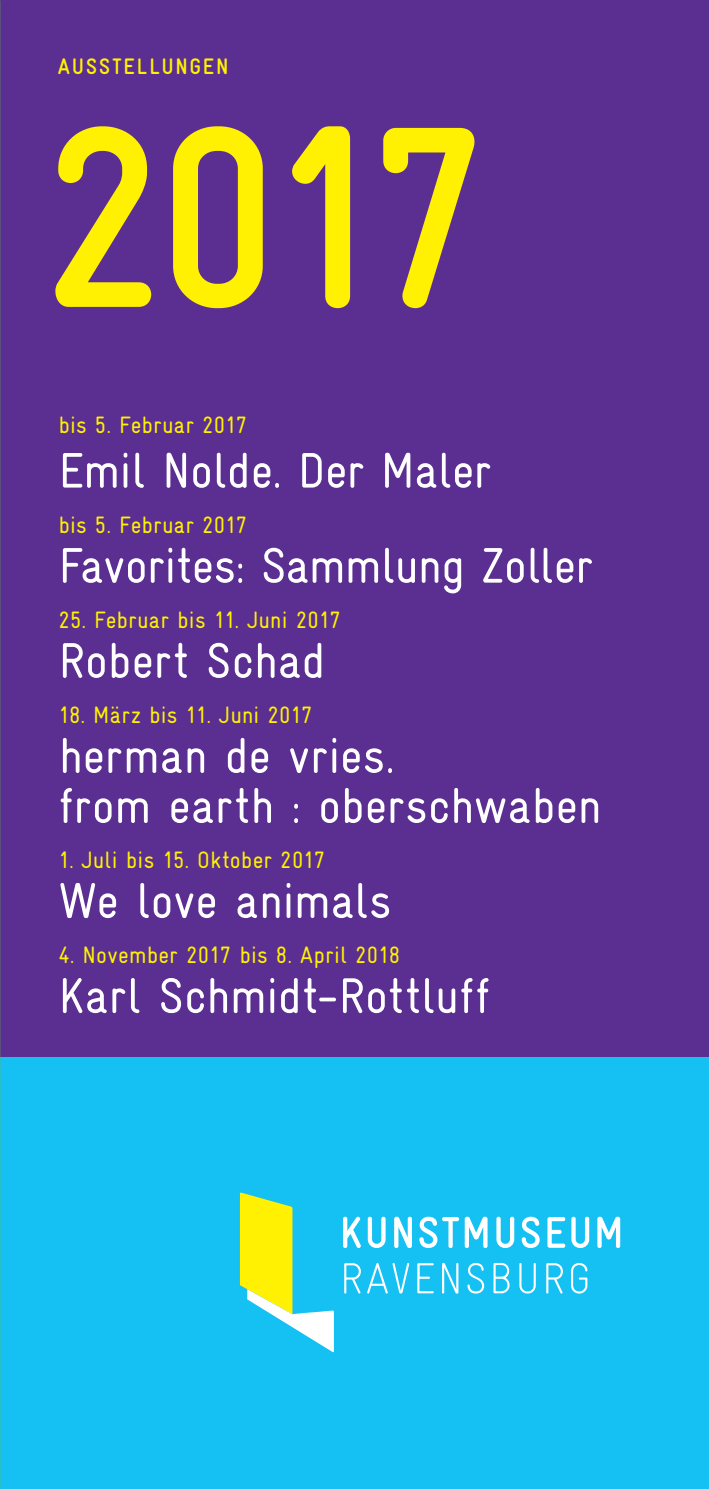
<style>
.page{position:relative;width:709px;height:1489px;background:#fff}
.page>*{position:absolute;margin:0;border:0;box-sizing:border-box;transform-origin:0 0}
.t1{font:700 condensed 259px "Gravur";color:#fff101}
.t2{font:condensed 50px "Gravur";letter-spacing:-.005em;color:#fff}
.t3{font:condensed 23.75px "Gravur";letter-spacing:.01em;color:#fff101}
.t4{font:700 condensed 22.5px "Gravur";letter-spacing:.085em;color:#fff101}
</style>
<div class="page">
<div style="left:0;top:0;width:709px;height:1488px;background:#5b2e91"></div>
<div style="left:0;top:1057px;width:709px;height:431px;background:#15c0f2"></div>
<svg style="left:343px;top:1216px;width:18px;height:31px"></svg>
<svg style="left:368px;top:1216px;width:17px;height:31px"></svg>
<svg style="left:394px;top:1216px;width:18px;height:31px"></svg>
<svg style="left:419px;top:1216px;width:40px;height:31px"></svg>
<svg style="left:465px;top:1216px;width:22px;height:31px"></svg>
<svg style="left:496px;top:1216px;width:18px;height:31px"></svg>
<svg style="left:521px;top:1216px;width:18px;height:31px"></svg>
<svg style="left:547px;top:1217px;width:18px;height:30px"></svg>
<svg style="left:571px;top:1216px;width:18px;height:31px"></svg>
<svg style="left:597px;top:1216px;width:23px;height:31px"></svg>
<svg style="left:344px;top:1263px;width:17px;height:30px"></svg>
<svg style="left:367px;top:1263px;width:42px;height:30px"></svg>
<svg style="left:417px;top:1263px;width:17px;height:30px"></svg>
<svg style="left:442px;top:1262px;width:16px;height:31px"></svg>
<svg style="left:467px;top:1262px;width:17px;height:31px"></svg>
<svg style="left:493px;top:1262px;width:16px;height:31px"></svg>
<svg style="left:519px;top:1263px;width:17px;height:30px"></svg>
<svg style="left:546px;top:1263px;width:17px;height:30px"></svg>
<svg style="left:571px;top:1262px;width:16px;height:31px"></svg>
<svg style="left:240px;top:1192px;width:94px;height:160px"></svg>
<p class="t4" style="left:58px;top:54px;width:172px">AUSSTELLUNGEN</p>
<p class="t1" style="left:43px;top:74px;width:447px">2017</p>
<p class="t3" style="left:58px;top:411px;width:190px">bis 5. Februar 2017</p>
<p class="t2" style="left:58px;top:442px;width:434px">Emil Nolde. Der Maler</p>
<p class="t3" style="left:58px;top:511px;width:190px">bis 5. Februar 2017</p>
<p class="t2" style="left:58px;top:537px;width:536px">Favorites: Sammlung Zoller</p>
<p class="t3" style="left:58px;top:606px;width:284px">25. Februar bis 11. Juni 2017</p>
<p class="t2" style="left:58px;top:632px;width:269px">Robert Schad</p>
<p class="t3" style="left:58px;top:701px;width:256px">18. März bis 11. Juni 2017</p>
<p class="t2" style="left:58px;top:727px;width:337px">herman de vries.</p>
<p class="t2" style="left:58px;top:777px;width:544px">from earth : oberschwaben</p>
<p class="t3" style="left:58px;top:846px;width:268px">1. Juli bis 15. Oktober 2017</p>
<p class="t2" style="left:58px;top:872px;width:334px">We love animals</p>
<p class="t3" style="left:58px;top:941px;width:343px">4. November 2017 bis 8. April 2018</p>
<p class="t2" style="left:58px;top:967px;width:433px">Karl Schmidt-Rottluff</p>
</div>
